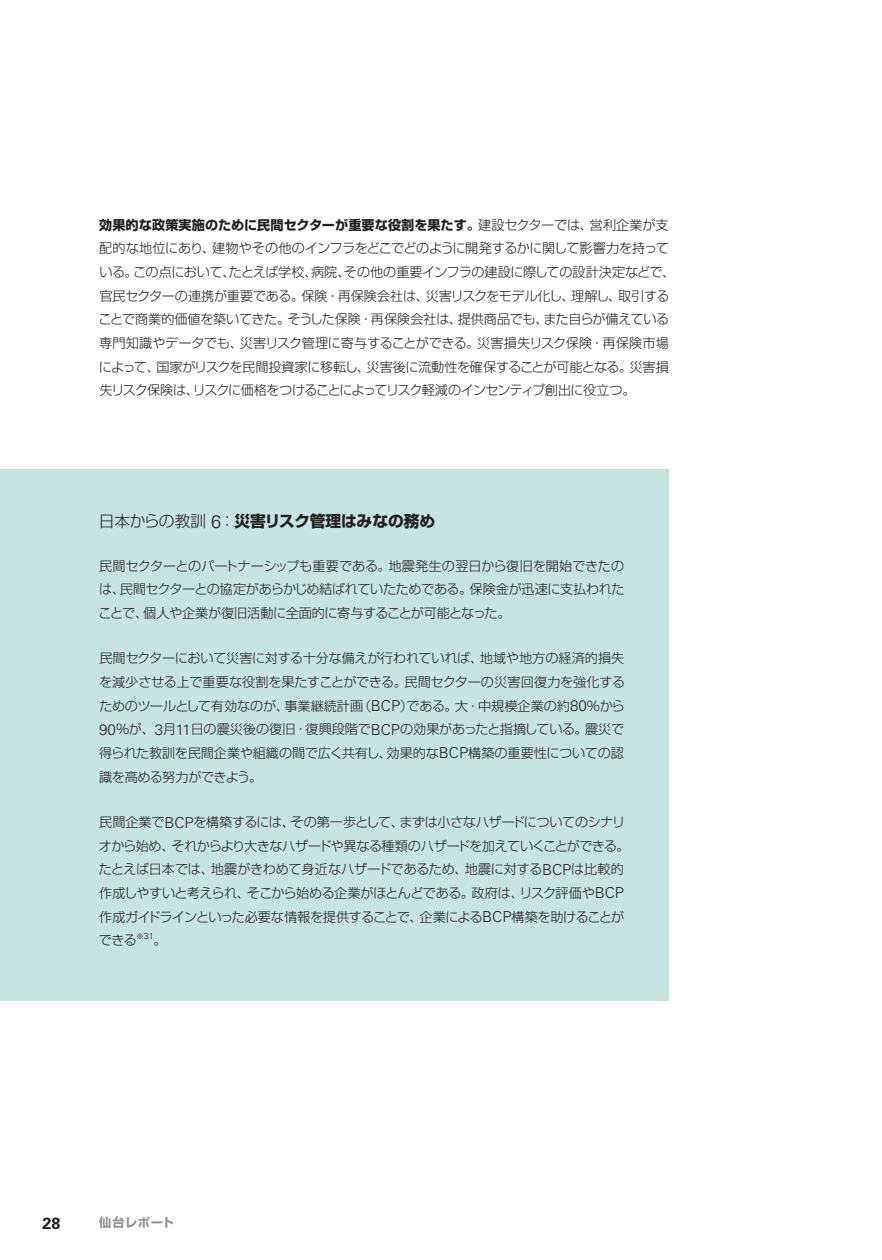
<style>
.page{position:relative;width:882px;height:1260px;background:#fff}
.page>*{position:absolute;margin:0;border:0;box-sizing:border-box;transform-origin:0 0}
.t1{font:700 16.1px "Univers LT Std";color:#231f20}
.t2{font:700 15.75px "Shin Go Pro";color:#231f20}
.t3{font:300 13.12px/23.6px "Shin Go Pro";letter-spacing:-.025em;color:#231f20;text-align:justify}
.t4{font:700 12.25px "Shin Go Pro";letter-spacing:.05em;color:#939598}
.t5{font:300 8.75px "Univers LT Std";color:#231f20}
.s1{font-weight:700}
.s2{font-weight:300}
.s3{font-family:"Univers LT Std";font-weight:300;font-size:18.03px}
.s4{font-family:"Univers LT Std";font-size:15.05px}
.s5{font-family:"Shin Go Pro";font-size:7.7px}
</style>
<div class="page">
<hr style="left:881px;top:0;width:1px;height:1260px;background:#836d89">
<div style="left:0;top:469px;width:669px;height:532px;background:#c6e4e1"></div>
<p class="t3" style="left:99px;top:211px;width:578px;text-align:left"><span class="s1">効果的な政策実施のために民間セクターが重要な役割を果たす。</span>建設セクターでは、営利企業が支配的な地位にあり、建物やその他のインフラをどこでどのように開発するかに関して影響力を持っている。この点において、たとえば学校、病院、その他の重要インフラの建設に際しての設計決定などで、官民セクターの連携が重要である。保険・再保険会社は、災害リスクをモデル化し、理解し、取引することで商業的価値を築いてきた。そうした保険・再保険会社は、提供商品でも、また自らが備えている専門知識やデータでも、災害リスク管理に寄与することができる。災害損失リスク保険・再保険市場によって、国家がリスクを民間投資家に移転し、災害後に流動性を確保することが可能となる。災害損失リスク保険は、リスクに価格をつけることによってリスク軽減のインセンティブ創出に役立つ。</p>
<p class="t2" style="left:99px;top:509px;width:338px"><span class="s2">日本からの教訓</span> <span class="s3">6</span><span class="s2">：</span>災害リスク管理はみなの務め</p>
<p class="t3" style="left:99px;top:552px;width:527px">民間セクターとのパートナーシップも重要である。地震発生の翌日から復旧を開始できたのは、民間セクターとの協定があらかじめ結ばれていたためである。保険金が迅速に支払われたことで、個人や企業が復旧活動に全面的に寄与することが可能となった。</p>
<p class="t3" style="left:99px;top:645px;width:528px">民間セクターにおいて災害に対する十分な備えが行われていれば、地域や地方の経済的損失を減少させる上で重要な役割を果たすことができる。民間セクターの災害回復力を強化するためのツールとして有効なのが、事業継続計画（<span class="s4">BCP</span>）である。大・中規模企業の約<span class="s4">80</span>％から<span class="s4">90</span>％が、<span class="s4">3</span>月<span class="s4">11</span>日の震災後の復旧・復興段階で<span class="s4">BCP</span>の効果があったと指摘している。震災で得られた教訓を民間企業や組織の間で広く共有し、効果的な<span class="s4">BCP</span>構築の重要性についての認識を高める努力ができよう。</p>
<p class="t3" style="left:99px;top:809px;width:532px;text-align:left">民間企業で<span class="s4">BCP</span>を構築するには、その第一歩として、まずは小さなハザードについてのシナリオから始め、それからより大きなハザードや異なる種類のハザードを加えていくことができる。たとえば日本では、地震がきわめて身近なハザードであるため、地震に対する<span class="s4">BCP</span>は比較的作成しやすいと考えられ、そこから始める企業がほとんどである。政府は、リスク評価や<span class="s4">BCP</span>作成ガイドラインといった必要な情報を提供することで、企業による<span class="s4">BCP</span>構築を助けることができる</p>
<p class="t5" style="left:136px;top:931px;width:19px"><span class="s5">※</span>31</p>
<p class="t3" style="left:154px;top:927px;width:15px">。</p>
<p class="t1" style="left:43px;top:1214px;width:19px">28</p>
<p class="t4" style="left:99px;top:1213px;width:76px">仙台レポート</p>
</div>
